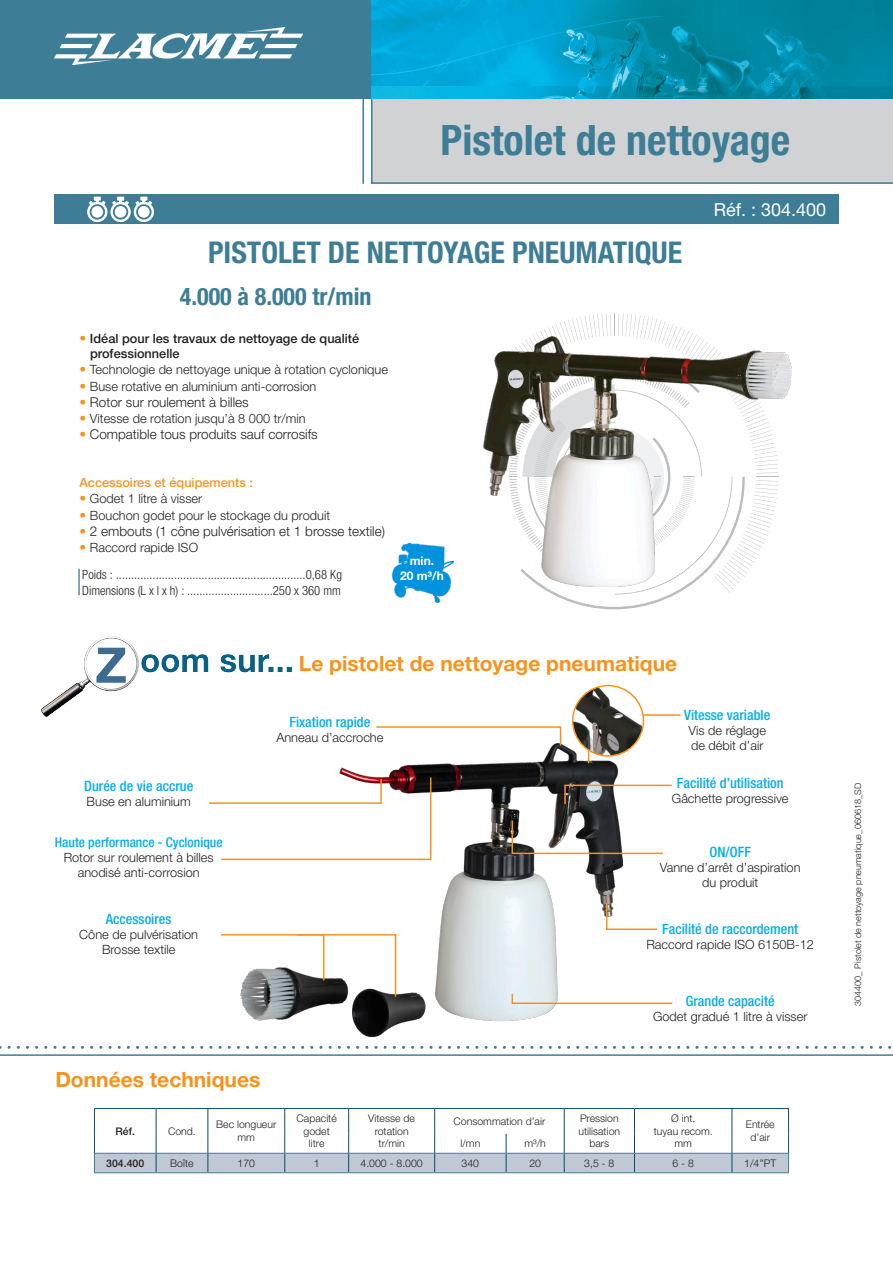
<style>
.page{position:relative;width:893px;height:1263px;background:#fff}
.page>*{position:absolute;margin:0;border:0;box-sizing:border-box;transform-origin:0 0}
.t1{font:700 condensed 42px "Helvetica Neue LT Std";color:#3d7d96}
.t2{font:700 condensed 30px "Helvetica Neue LT Std";color:#3d7d96}
.t3{font:700 condensed 24px "Helvetica Neue LT Std";color:#3d7d96}
.Paragraphe_Texte{font:700 21px "Helvetica Neue LT Std";color:#f7931d}
.t4{font:18px "Helvetica Neue LT Std";color:#fff}
.t5{font:500 condensed 14.25px "Helvetica Neue LT Std";color:#00aeef}
.t6{font:300 13.5px "Helvetica Neue LT Std";color:#231f20}
.t7{font:500 condensed 13.5px "Helvetica Neue LT Std";color:#00aeef}
.t8{font:300 12.75px "Helvetica Neue LT Std";color:#231f20}
.t9{font:300 condensed 12.75px "Helvetica Neue LT Std";color:#231f20}
.t10{font:500 12.75px "Helvetica Neue LT Std";color:#231f20}
.t11{font:500 12.75px "Helvetica Neue LT Std";color:#f7931d}
.t12{font:700 12px "Helvetica Neue LT Std";color:#fff}
.t13{font:300 10.5px/12.6px "Helvetica Neue LT Std";color:#231f20;text-align:center}
.t14{font:500 10.5px "Helvetica Neue LT Std";color:#231f20}
.t15{font:300 9px "Helvetica Neue LT Std";color:#231f20}
.s1{font-weight:300;font-size:13.5px;color:#f7931d}
.s2{font-size:13.5px;color:#f7931d}
.s3{color:#f7931d}
</style>
<div class="page">
<svg style="left:532px;top:313px;width:205px;height:296px"></svg>
<img style="left:241px;top:743px;width:381px;height:293px">
<img style="left:483px;top:336px;width:308px;height:250px">
<div style="left:54px;top:195px;width:785px;height:29px;background:#3d7d96"></div>
<svg style="left:79px;top:569px;width:1px;height:26px"></svg>
<img style="left:392px;top:544px;width:62px;height:58px">
<img style="left:41px;top:636px;width:251px;height:80px">
<svg style="left:511px;top:819px;width:152px;height:36px"></svg>
<svg style="left:375px;top:726px;width:187px;height:21px"></svg>
<svg style="left:511px;top:992px;width:162px;height:13px"></svg>
<svg style="left:563px;top:784px;width:109px;height:21px"></svg>
<svg style="left:605px;top:902px;width:52px;height:29px"></svg>
<hr style="left:94px;top:1108px;width:62px;height:1px;background:#094c65">
<hr style="left:156px;top:1108px;width:52px;height:1px;background:#094c65">
<hr style="left:208px;top:1108px;width:77px;height:1px;background:#094c65">
<hr style="left:285px;top:1108px;width:64px;height:1px;background:#094c65">
<hr style="left:349px;top:1108px;width:86px;height:1px;background:#094c65">
<hr style="left:435px;top:1108px;width:71px;height:1px;background:#094c65">
<hr style="left:506px;top:1108px;width:58px;height:1px;background:#094c65">
<hr style="left:564px;top:1108px;width:70px;height:1px;background:#094c65">
<hr style="left:634px;top:1108px;width:98px;height:1px;background:#094c65">
<hr style="left:732px;top:1108px;width:57px;height:1px;background:#094c65">
<svg style="left:94px;top:1109px;width:695px;height:63px"></svg>
<hr style="left:94px;top:1172px;width:62px;height:1px;background:#3d7d96">
<hr style="left:156px;top:1172px;width:52px;height:1px;background:#3d7d96">
<hr style="left:208px;top:1172px;width:77px;height:1px;background:#3d7d96">
<hr style="left:285px;top:1172px;width:64px;height:1px;background:#3d7d96">
<hr style="left:349px;top:1172px;width:86px;height:1px;background:#3d7d96">
<hr style="left:435px;top:1172px;width:71px;height:1px;background:#3d7d96">
<hr style="left:506px;top:1172px;width:58px;height:1px;background:#3d7d96">
<hr style="left:564px;top:1172px;width:70px;height:1px;background:#3d7d96">
<hr style="left:634px;top:1172px;width:98px;height:1px;background:#3d7d96">
<hr style="left:732px;top:1172px;width:57px;height:1px;background:#3d7d96">
<svg style="left:221px;top:933px;width:176px;height:65px"></svg>
<svg style="left:209px;top:776px;width:223px;height:85px"></svg>
<svg style="left:587px;top:713px;width:94px;height:52px"></svg>
<img style="left:573px;top:686px;width:70px;height:70px;border-radius:35px">
<div style="left:572px;top:685px;width:72px;height:72px;border:2px solid #f7931d;border-radius:50%"></div>
<div style="left:0;top:0;width:893px;height:99px;background:#3d7d96"></div>
<img style="left:372px;top:0;width:521px;height:98px">
<img style="left:54px;top:28px;width:248px;height:37px">
<div style="left:371px;top:98px;width:522px;height:86px;background:#d1d2d4"></div>
<hr style="left:362px;top:97px;width:2px;height:87px;background:#3d7d96">
<svg style="left:0;top:1046px;width:892px;height:3px"></svg>
<hr style="left:0;top:1054px;width:893px;height:2px;background:#3d7d96">
<svg style="left:87px;top:197px;width:67px;height:25px"></svg>
<div style="left:138px;top:206px;width:12px;height:12px;background:#fff;border-radius:50%"></div>
<h1 class="t1" style="left:441px;top:115px;width:351px">Pistolet de nettoyage</h1>
<p class="t2" style="left:208px;top:234px;width:476px">PISTOLET DE NETTOYAGE PNEUMATIQUE</p>
<p class="t3" style="left:180px;top:281px;width:193px">4.000 à 8.000 tr/min</p>
<p class="t10" style="left:79px;top:331px;width:281px"><span class="s1">•</span> Idéal pour les travaux de nettoyage de qualité</p>
<p class="t10" style="left:90px;top:346px;width:91px">professionnelle</p>
<p class="t8" style="left:79px;top:362px;width:310px"><span class="s2">•</span> Technologie de nettoyage unique à rotation cyclonique</p>
<p class="t8" style="left:79px;top:378px;width:238px"><span class="s2">•</span> Buse rotative en aluminium anti-corrosion</p>
<p class="t6" style="left:79px;top:394px;width:171px"><span class="s3">•</span> Rotor sur roulement à billes</p>
<p class="t8" style="left:79px;top:411px;width:228px"><span class="s2">•</span> Vitesse de rotation jusqu’à 8 000 tr/min</p>
<p class="t6" style="left:79px;top:426px;width:240px"><span class="s3">•</span> Compatible tous produits sauf corrosifs</p>
<p class="t11" style="left:79px;top:475px;width:175px">Accessoires et équipements :</p>
<p class="t8" style="left:79px;top:491px;width:124px"><span class="s2">•</span> Godet 1 litre à visser</p>
<p class="t8" style="left:79px;top:507px;width:252px"><span class="s2">•</span> Bouchon godet pour le stockage du produit</p>
<p class="t6" style="left:79px;top:523px;width:307px"><span class="s3">•</span> 2 embouts (1 cône pulvérisation et 1 brosse textile)</p>
<p class="t8" style="left:79px;top:540px;width:120px"><span class="s2">•</span> Raccord rapide ISO</p>
<p class="t9" style="left:82px;top:568px;width:261px">Poids : ..............................................................0,68 Kg</p>
<p class="t9" style="left:82px;top:583px;width:260px">Dimensions (L x l x h) : ............................250 x 360 mm</p>
<p class="t12" style="left:410px;top:554px;width:26px">min.</p>
<p class="t12" style="left:400px;top:568px;width:45px">20 m³/h</p>
<p class="Paragraphe_Texte" style="left:299px;top:651px;width:380px">Le pistolet de nettoyage pneumatique</p>
<p class="t4" style="left:714px;top:199px;width:114px">Réf. : 304.400</p>
<p class="t5" style="left:84px;top:778px;width:111px">Durée de vie accrue</p>
<p class="t8" style="left:87px;top:794px;width:106px">Buse en aluminium</p>
<p class="t7" style="left:55px;top:834px;width:169px">Haute performance - Cyclonique</p>
<p class="t8" style="left:64px;top:850px;width:151px">Rotor sur roulement à billes</p>
<p class="t8" style="left:78px;top:865px;width:123px">anodisé anti-corrosion</p>
<p class="t5" style="left:106px;top:910px;width:67px">Accessoires</p>
<p class="t8" style="left:79px;top:927px;width:120px">Cône de pulvérisation</p>
<p class="t8" style="left:102px;top:942px;width:75px">Brosse textile</p>
<p class="t5" style="left:289px;top:714px;width:82px">Fixation rapide</p>
<p class="t8" style="left:276px;top:730px;width:109px">Anneau d’accroche</p>
<h3 class="Paragraphe_Texte" style="left:55px;top:1067px;width:206px">Données techniques</h3>
<p class="t14" style="left:116px;top:1125px;width:21px">Réf.</p>
<p class="t13" style="left:168px;top:1124px;width:29px">Cond.</p>
<p class="t13" style="left:216px;top:1118px;width:62px">Bec longueur</p>
<p class="t13" style="left:238px;top:1131px;width:19px">mm</p>
<p class="t13" style="left:297px;top:1112px;width:42px">Capacité godet</p>
<p class="t13" style="left:309px;top:1137px;width:17px">litre</p>
<p class="t13" style="left:368px;top:1112px;width:48px">Vitesse de rotation</p>
<p class="t13" style="left:379px;top:1137px;width:28px">tr/min</p>
<p class="t5" style="left:684px;top:706px;width:88px">Vitesse variable</p>
<p class="t8" style="left:689px;top:722px;width:79px">Vis de réglage</p>
<p class="t8" style="left:691px;top:737px;width:74px">de débit d’air</p>
<p class="t5" style="left:677px;top:774px;width:108px">Facilité d’utilisation</p>
<p class="t8" style="left:672px;top:790px;width:118px">Gâchette progressive</p>
<p class="t5" style="left:709px;top:844px;width:43px">ON/OFF</p>
<p class="t8" style="left:660px;top:860px;width:142px">Vanne d’arrêt d’aspiration</p>
<p class="t8" style="left:702px;top:875px;width:58px">du produit</p>
<p class="t5" style="left:662px;top:920px;width:137px">Facilité de raccordement</p>
<p class="t8" style="left:646px;top:936px;width:169px">Raccord rapide ISO 6150B-12</p>
<p class="t5" style="left:686px;top:993px;width:90px">Grande capacité</p>
<p class="t8" style="left:653px;top:1009px;width:156px">Godet gradué 1 litre à visser</p>
<p class="t13" style="left:454px;top:1115px;width:93px">Consommation d’air</p>
<p class="t13" style="left:580px;top:1112px;width:40px">Pression</p>
<p class="t13" style="left:579px;top:1124px;width:43px">utilisation</p>
<p class="t13" style="left:589px;top:1137px;width:21px">bars</p>
<p class="t13" style="left:460px;top:1137px;width:21px">l/mn</p>
<p class="t13" style="left:524px;top:1137px;width:23px">m³/h</p>
<p class="t13" style="left:671px;top:1112px;width:26px">Ø int.</p>
<p class="t13" style="left:654px;top:1124px;width:61px">tuyau recom.</p>
<p class="t13" style="left:674px;top:1137px;width:19px">mm</p>
<p class="t13" style="left:746px;top:1118px;width:30px">Entrée</p>
<p class="t13" style="left:750px;top:1131px;width:21px">d’air</p>
<p class="t14" style="left:106px;top:1157px;width:39px">304.400</p>
<p class="t13" style="left:170px;top:1156px;width:25px">Boîte</p>
<p class="t13" style="left:238px;top:1156px;width:19px">170</p>
<p class="t13" style="left:314px;top:1156px;width:7px">1</p>
<p class="t13" style="left:361px;top:1156px;width:64px">4.000 - 8.000</p>
<p class="t13" style="left:462px;top:1156px;width:19px">340</p>
<p class="t13" style="left:529px;top:1156px;width:13px">20</p>
<p class="t13" style="left:584px;top:1156px;width:32px">3,5 - 8</p>
<p class="t13" style="left:672px;top:1156px;width:23px">6 - 8</p>
<p class="t13" style="left:744px;top:1156px;width:34px">1/4’’PT</p>
<p class="t15" style="left:852px;top:1006px;width:224px;rotate:-90deg">304400_ Pistolet de nettoyage pneumatique_060618_SD</p>
</div>
